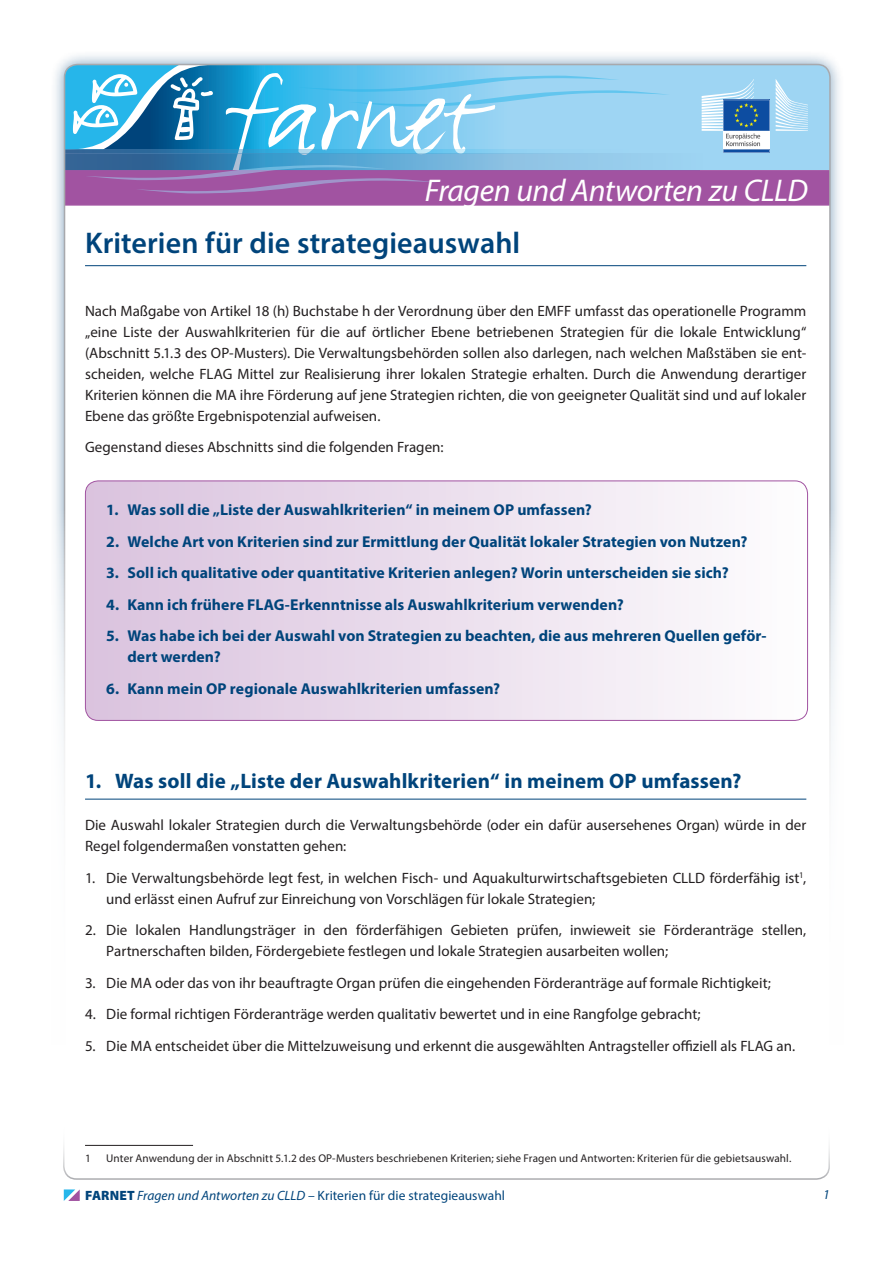
<style>
.page{position:relative;width:893px;height:1263px;background:#fff}
.page>*{position:absolute;margin:0;border:0;box-sizing:border-box;transform-origin:0 0}
.t1{font:italic 31.5px "Myriad Pro";letter-spacing:-.01em;color:#fff}
.t2{font:600 30px "Myriad Pro";color:#00447b}
.t3{font:700 21px "Myriad Pro";letter-spacing:.005em;color:#00447b}
.t4{font:700 15.75px/21px "Myriad Pro";letter-spacing:.005em;color:#00447b}
.t5{font:15px/21px "Myriad Pro";color:#231f20}
.t6{font:13.5px "Myriad Pro";letter-spacing:.005em;color:#00447b}
.t7{font:italic 13.5px "Myriad Pro";color:#00447b}
.t8{font:11.25px "Myriad Pro";letter-spacing:.01em;color:#231f20}
.s1{font-weight:900}
.s2{font-style:italic}
</style>
<div class="page">
<div style="left:49px;top:49px;width:796px;height:1166px;background:#00447b;opacity:.5"></div>
<div style="left:65px;top:65px;width:765px;height:1135px;background:#fff;border-radius:13px"></div>
<div style="left:670px;top:65px;width:160px;height:105px;background:#9ed5f3"></div>
<div style="left:65px;top:154px;width:638px;height:17px;background:#9cd3f1"></div>
<hr style="left:65px;top:150px;width:638px;height:4px;background:#9ed5f3">
<div style="left:65px;top:170px;width:765px;height:36px;background:#a153a1;border:2px solid #a153a1"></div>
<div style="left:0;top:510px;width:893px;height:753px;background:#fff"></div>
<svg style="left:65px;top:65px;width:605px;height:132px"></svg>
<svg style="left:63px;top:1144px;width:767px;height:36px"></svg>
<svg style="left:64px;top:1189px;width:16px;height:12px"></svg>
<svg style="left:85px;top:481px;width:722px;height:239px"></svg>
<div style="left:85px;top:480px;width:723px;height:241px;border:1px solid #a153a1;border-radius:13px"></div>
<hr style="left:85px;top:265px;width:721px;height:1px;background:#00447b">
<hr style="left:85px;top:799px;width:721px;height:1px;background:#00447b">
<hr style="left:85px;top:1145px;width:108px;height:1px;background:#231f20">
<svg style="left:776px;top:79px;width:32px;height:52px;background:#b8e0f6"></svg>
<svg style="left:702px;top:79px;width:67px;height:74px"></svg>
<h1 class="t1" style="left:425px;top:171px;width:385px">Fragen und Antworten zu CLLD</h1>
<h2 class="t2" style="left:85px;top:223px;width:437px">Kriterien für die strategieauswahl</h2>
<p class="t5" style="left:85px;top:300px;width:723px;text-align:justify">Nach Maßgabe von Artikel 18 (h) Buchstabe h der Verordnung über den EMFF umfasst das operationelle Programm „eine Liste der Auswahlkriterien für die auf örtlicher Ebene betriebenen Strategien für die lokale Entwicklung“ (Abschnitt 5.1.3 des OP-Musters). Die Verwaltungsbehörden sollen also darlegen, nach welchen Maßstäben sie ent&shy;scheiden, welche FLAG Mittel zur Realisierung ihrer lokalen Strategie erhalten. Durch die Anwendung derartiger Kriterien können die MA ihre Förderung auf jene Strategien richten, die von geeigneter Qualität sind und auf lokaler Ebene das größte Ergebnispotenzial aufweisen.</p>
<p class="t5" style="left:85px;top:436px;width:360px">Gegenstand dieses Abschnitts sind die folgenden Fragen:</p>
<p class="t4" style="left:106px;top:499px;width:487px">1. Was soll die „Liste der Auswahlkriterien“ in meinem OP umfassen?</p>
<p class="t4" style="left:106px;top:530px;width:643px">2. Welche Art von Kriterien sind zur Ermittlung der Qualität lokaler Strategien von Nutzen?</p>
<p class="t4" style="left:106px;top:562px;width:624px">3. Soll ich qualitative oder quantitative Kriterien anlegen? Worin unterscheiden sie sich?</p>
<p class="t4" style="left:106px;top:593px;width:519px">4. Kann ich frühere FLAG-Erkenntnisse als Auswahlkriterium verwenden?</p>
<p class="t4" style="left:128px;top:625px;width:641px;text-indent:-21px">5. Was habe ich bei der Auswahl von Strategien zu beachten, die aus mehreren Quellen geför&shy;dert werden?</p>
<p class="t4" style="left:106px;top:677px;width:395px">6. Kann mein OP regionale Auswahlkriterien umfassen?</p>
<h3 class="t3" style="left:85px;top:767px;width:658px">1. Was soll die „Liste der Auswahlkriterien“ in meinem OP umfassen?</h3>
<p class="t5" style="left:85px;top:814px;width:723px">Die Auswahl lokaler Strategien durch die Verwaltungsbehörde (oder ein dafür ausersehenes Organ) würde in der<br>Regel folgendermaßen vonstatten gehen:</p>
<p class="t5" style="left:106px;top:867px;width:701px;text-indent:-21px">1. Die Verwaltungsbehörde legt fest, in welchen Fisch- und Aquakulturwirtschaftsgebieten CLLD förderfähig ist<sup>1</sup>, und erlässt einen Aufruf zur Einreichung von Vorschlägen für lokale Strategien;</p>
<p class="t5" style="left:106px;top:919px;width:701px;text-indent:-21px">2. Die lokalen Handlungsträger in den förderfähigen Gebieten prüfen, inwieweit sie Förderanträge stellen,<br>Partnerschaften bilden, Fördergebiete festlegen und lokale Strategien ausarbeiten wollen;</p>
<p class="t5" style="left:85px;top:972px;width:687px">3. Die MA oder das von ihr beauftragte Organ prüfen die eingehenden Förderanträge auf formale Richtigkeit;</p>
<p class="t5" style="left:85px;top:1003px;width:617px">4. Die formal richtigen Förderanträge werden qualitativ bewertet und in eine Rangfolge gebracht;</p>
<p class="t5" style="left:85px;top:1035px;width:712px">5. Die MA entscheidet über die Mittelzuweisung und erkennt die ausgewählten Antragsteller offiziell als FLAG an.</p>
<p class="t8" style="left:85px;top:1151px;width:7px">1</p>
<p class="t8" style="left:106px;top:1151px;width:687px">Unter Anwendung der in Abschnitt 5.1.2 des OP-Musters beschriebenen Kriterien; siehe Fragen und Antworten: Kriterien für die gebietsauswahl.</p>
<p class="t6" style="left:85px;top:1187px;width:421px"><span class="s1">FARNET</span> <span class="s2">Fragen und Antworten zu CLLD</span> – Kriterien für die strategieauswahl</p>
<p class="t7" style="left:823px;top:1186px;width:8px">1</p>
</div>
